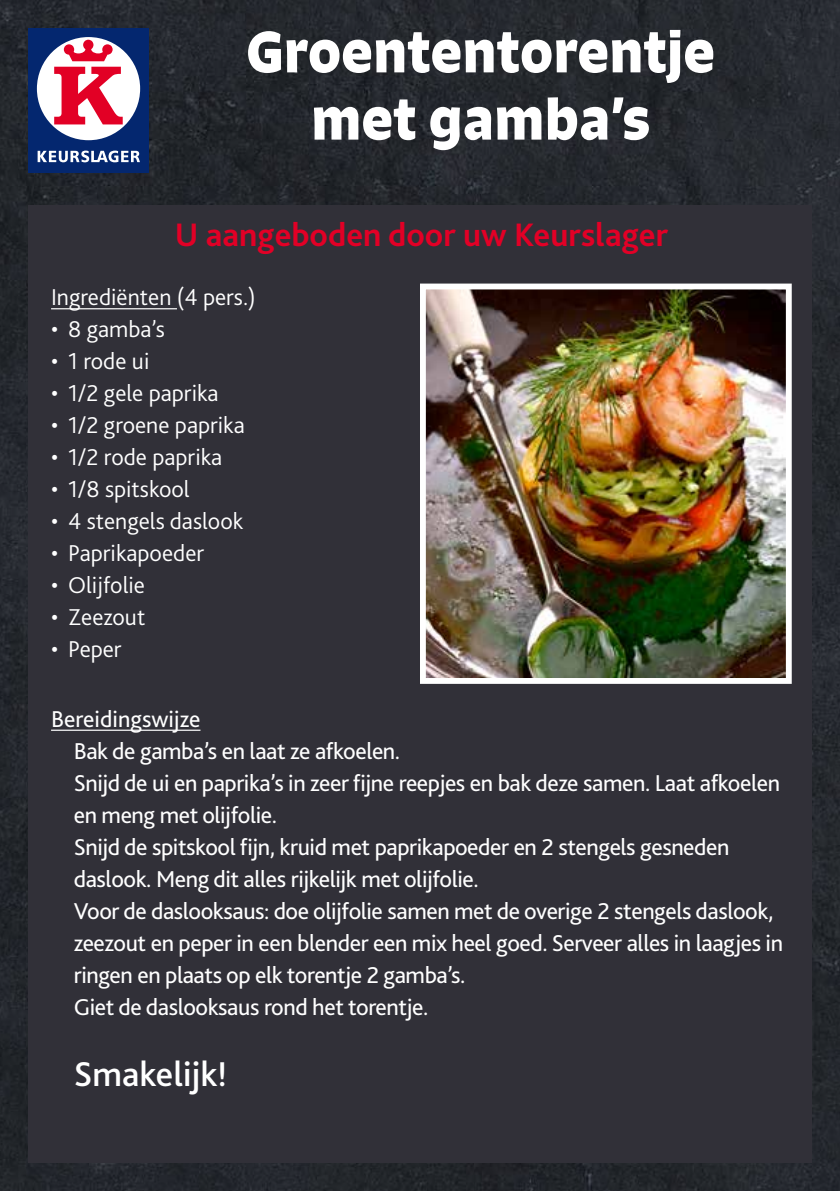
<style>
.page{position:relative;width:840px;height:1191px;background:#fff}
.page>*{position:absolute;margin:0;border:0;box-sizing:border-box;transform-origin:0 0}
.t1{font:700 56px/67.2px "Signo";color:#fff;text-align:center}
.t2{font:500 36px "Bliss 2";color:#fff}
.t3{font:700 34px "Bliss 2";color:#e20026}
.t4{font:24px/32px "Bliss 2";letter-spacing:-.02em;color:#fff}
.t5{font:300 24px "Bliss 2";color:#fff}
</style>
<div class="page">
<div style="left:0;top:0;width:839px;height:1191px;background:#25282e"></div>
<div style="left:28px;top:205px;width:783px;height:957px;background:#313038"></div>
<hr style="left:51px;top:308px;width:126px;height:1px;background:#fff">
<hr style="left:51px;top:729px;width:149px;height:2px;background:#fff">
<div style="left:28px;top:28px;width:121px;height:144px;background:#04276f"></div>
<div style="left:37px;top:37px;width:103px;height:103px;background:#fff;border-radius:50%"></div>
<svg style="left:64px;top:40px;width:48px;height:21px"></svg>
<svg style="left:54px;top:67px;width:69px;height:57px"></svg>
<svg style="left:38px;top:151px;width:102px;height:12px"></svg>
<img style="left:420px;top:283px;width:372px;height:401px">
<h1 class="t1" style="left:246px;top:18px;width:470px">Groententorentje met gamba’s</h1>
<h3 class="t3" style="left:175px;top:214px;width:494px">U aangeboden door uw Keurslager</h3>
<p class="t5" style="left:51px;top:282px;width:206px">Ingrediënten (4 pers.)</p>
<p class="t5" style="left:51px;top:314px;width:115px">• 8 gamba’s</p>
<p class="t5" style="left:51px;top:346px;width:100px">• 1 rode ui</p>
<p class="t5" style="left:51px;top:378px;width:169px">• 1/2 gele paprika</p>
<p class="t5" style="left:51px;top:410px;width:195px">• 1/2 groene paprika</p>
<p class="t5" style="left:51px;top:442px;width:173px">• 1/2 rode paprika</p>
<p class="t5" style="left:51px;top:474px;width:140px">• 1/8 spitskool</p>
<p class="t5" style="left:51px;top:506px;width:194px">• 4 stengels daslook</p>
<p class="t5" style="left:51px;top:538px;width:154px">• Paprikapoeder</p>
<p class="t5" style="left:51px;top:570px;width:95px">• Olijfolie</p>
<p class="t5" style="left:51px;top:602px;width:96px">• Zeezout</p>
<p class="t5" style="left:51px;top:634px;width:72px">• Peper</p>
<p class="t4" style="left:74px;top:702px;width:710px;text-indent:-23px">Bereidingswijze<br>Bak de gamba’s en laat ze afkoelen.<br>Snijd de ui en paprika’s in zeer fijne reepjes en bak deze samen. Laat afkoelen en meng met olijfolie.<br>Snijd de spitskool fijn, kruid met paprikapoeder en 2 stengels gesneden daslook. Meng dit alles rijkelijk met olijfolie.<br>Voor de daslooksaus: doe olijfolie samen met de overige 2 stengels daslook, zeezout en peper in een blender een mix heel goed. Serveer alles in laagjes in ringen en plaats op elk torentje 2 gamba’s.<br>Giet de daslooksaus rond het torentje.</p>
<h2 class="t2" style="left:74px;top:1051px;width:155px">Smakelijk!</h2>
</div>
